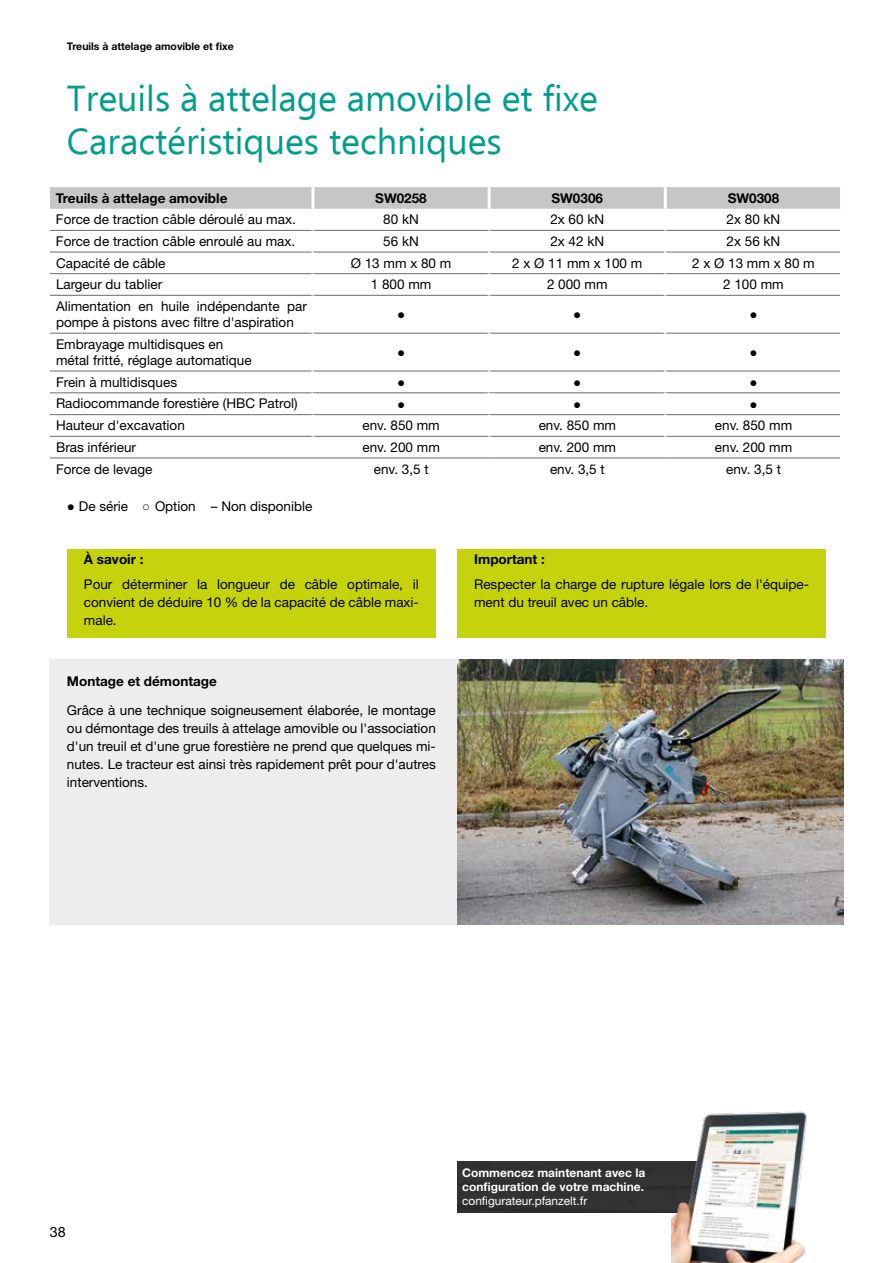
<style>
.page{position:relative;width:893px;height:1263px;background:#fff}
.page>*{position:absolute;margin:0;border:0;box-sizing:border-box;transform-origin:0 0}
.t1{font:36px/43.2px "Ebrima";color:#009d8b}
.t2{font:14.25px "Helvetica Neue LT Pro";color:#000}
.t3{font:13.5px/18px "Helvetica Neue LT Pro";color:#000}
.t4{font:700 13.5px "Helvetica Neue LT Pro";color:#000}
.t5{font:13.5px "Arial Narrow";color:#000}
.t6{font:700 12px/14.4px "Helvetica Neue LT Pro";color:#fff}
.t7{font:11.85px "Helvetica Neue LT Pro";color:#fff}
.t8{font:700 10.5px "Helvetica Neue LT Pro";color:#000}
.s1{font-family:"Arial"}
.s2{font-family:"Arial Narrow"}
</style>
<div class="page">
<div style="left:50px;top:659px;width:793px;height:266px;background:#ededed"></div>
<div style="left:50px;top:187px;width:790px;height:22px;background:#c6c6c6"></div>
<hr style="left:311px;top:187px;width:3px;height:22px;background:#fff">
<hr style="left:488px;top:187px;width:3px;height:22px;background:#fff">
<hr style="left:664px;top:187px;width:3px;height:22px;background:#fff">
<hr style="left:50px;top:230px;width:263px;height:1px;background:#6b6b6a">
<hr style="left:313px;top:230px;width:176px;height:1px;background:#6b6b6a">
<hr style="left:489px;top:230px;width:176px;height:1px;background:#6b6b6a">
<hr style="left:665px;top:230px;width:175px;height:1px;background:#6b6b6a">
<hr style="left:50px;top:252px;width:263px;height:1px;background:#6b6b6a">
<hr style="left:313px;top:252px;width:176px;height:1px;background:#6b6b6a">
<hr style="left:489px;top:252px;width:176px;height:1px;background:#6b6b6a">
<hr style="left:665px;top:252px;width:175px;height:1px;background:#6b6b6a">
<hr style="left:50px;top:273px;width:263px;height:1px;background:#6b6b6a">
<hr style="left:311px;top:252px;width:3px;height:21px;background:#fff">
<hr style="left:313px;top:273px;width:176px;height:1px;background:#6b6b6a">
<hr style="left:488px;top:252px;width:3px;height:21px;background:#fff">
<hr style="left:489px;top:273px;width:176px;height:1px;background:#6b6b6a">
<hr style="left:664px;top:252px;width:3px;height:21px;background:#fff">
<hr style="left:665px;top:273px;width:175px;height:1px;background:#6b6b6a">
<hr style="left:50px;top:295px;width:263px;height:1px;background:#6b6b6a">
<hr style="left:313px;top:295px;width:176px;height:1px;background:#6b6b6a">
<hr style="left:489px;top:295px;width:176px;height:1px;background:#6b6b6a">
<hr style="left:665px;top:295px;width:175px;height:1px;background:#6b6b6a">
<hr style="left:50px;top:333px;width:263px;height:1px;background:#6b6b6a">
<hr style="left:311px;top:295px;width:3px;height:38px;background:#fff">
<hr style="left:313px;top:333px;width:176px;height:1px;background:#6b6b6a">
<hr style="left:488px;top:295px;width:3px;height:38px;background:#fff">
<hr style="left:489px;top:333px;width:176px;height:1px;background:#6b6b6a">
<hr style="left:664px;top:295px;width:3px;height:38px;background:#fff">
<hr style="left:665px;top:333px;width:175px;height:1px;background:#6b6b6a">
<hr style="left:50px;top:371px;width:263px;height:1px;background:#6b6b6a">
<hr style="left:311px;top:333px;width:3px;height:38px;background:#fff">
<hr style="left:313px;top:371px;width:176px;height:1px;background:#6b6b6a">
<hr style="left:488px;top:333px;width:3px;height:38px;background:#fff">
<hr style="left:489px;top:371px;width:176px;height:1px;background:#6b6b6a">
<hr style="left:664px;top:333px;width:3px;height:38px;background:#fff">
<hr style="left:665px;top:371px;width:175px;height:1px;background:#6b6b6a">
<hr style="left:50px;top:393px;width:263px;height:1px;background:#6b6b6a">
<hr style="left:311px;top:371px;width:3px;height:22px;background:#fff">
<hr style="left:313px;top:393px;width:176px;height:1px;background:#6b6b6a">
<hr style="left:488px;top:371px;width:3px;height:22px;background:#fff">
<hr style="left:489px;top:393px;width:176px;height:1px;background:#6b6b6a">
<hr style="left:664px;top:371px;width:3px;height:22px;background:#fff">
<hr style="left:665px;top:393px;width:175px;height:1px;background:#6b6b6a">
<hr style="left:50px;top:414px;width:263px;height:1px;background:#6b6b6a">
<hr style="left:311px;top:393px;width:3px;height:21px;background:#fff">
<hr style="left:313px;top:414px;width:176px;height:1px;background:#6b6b6a">
<hr style="left:488px;top:393px;width:3px;height:21px;background:#fff">
<hr style="left:489px;top:414px;width:176px;height:1px;background:#6b6b6a">
<hr style="left:664px;top:393px;width:3px;height:21px;background:#fff">
<hr style="left:665px;top:414px;width:175px;height:1px;background:#6b6b6a">
<hr style="left:50px;top:436px;width:263px;height:1px;background:#6b6b6a">
<hr style="left:313px;top:436px;width:176px;height:1px;background:#6b6b6a">
<hr style="left:489px;top:436px;width:176px;height:1px;background:#6b6b6a">
<hr style="left:665px;top:436px;width:175px;height:1px;background:#6b6b6a">
<hr style="left:311px;top:436px;width:3px;height:22px;background:#fff">
<hr style="left:488px;top:436px;width:3px;height:22px;background:#fff">
<hr style="left:664px;top:436px;width:3px;height:22px;background:#fff">
<hr style="left:50px;top:458px;width:263px;height:1px;background:#6b6b6a">
<hr style="left:313px;top:458px;width:176px;height:1px;background:#6b6b6a">
<hr style="left:489px;top:458px;width:176px;height:1px;background:#6b6b6a">
<hr style="left:665px;top:458px;width:175px;height:1px;background:#6b6b6a">
<img style="left:457px;top:659px;width:386px;height:266px">
<div style="left:67px;top:550px;width:369px;height:88px;background:#c5d30d"></div>
<div style="left:457px;top:550px;width:369px;height:88px;background:#c5d30d"></div>
<div style="left:457px;top:1161px;width:214px;height:51px;background:#323232"></div>
<img style="left:671px;top:1111px;width:136px;height:152px">
<p class="t8" style="left:67px;top:40px;width:168px">Treuils à attelage amovible et fixe</p>
<h1 class="t1" style="left:67px;top:76px;width:532px">Treuils à attelage amovible et fixe<br>Caractéristiques techniques</h1>
<p class="t4" style="left:56px;top:189px;width:173px">Treuils à attelage amovible</p>
<p class="t4" style="left:375px;top:189px;width:53px">SW0258</p>
<p class="t4" style="left:551px;top:189px;width:53px">SW0306</p>
<p class="t4" style="left:728px;top:189px;width:53px">SW0308</p>
<p class="t3" style="left:56px;top:210px;width:241px">Force de traction câble déroulé au max.</p>
<p class="t3" style="left:383px;top:210px;width:37px">80 kN</p>
<p class="t3" style="left:550px;top:210px;width:55px">2x 60 kN</p>
<p class="t3" style="left:727px;top:210px;width:55px">2x 80 kN</p>
<p class="t3" style="left:56px;top:232px;width:241px">Force de traction câble enroulé au max.</p>
<p class="t3" style="left:383px;top:232px;width:37px">56 kN</p>
<p class="t3" style="left:550px;top:232px;width:55px">2x 42 kN</p>
<p class="t3" style="left:727px;top:232px;width:55px">2x 56 kN</p>
<p class="t3" style="left:56px;top:254px;width:111px">Capacité de câble</p>
<p class="t3" style="left:351px;top:254px;width:102px">Ø 13 mm x 80 m</p>
<p class="t3" style="left:512px;top:254px;width:132px">2 x Ø 11 mm x 100 m</p>
<p class="t3" style="left:692px;top:254px;width:124px">2 x Ø 13 mm x 80 m</p>
<p class="t3" style="left:56px;top:275px;width:108px">Largeur du tablier</p>
<p class="t3" style="left:371px;top:275px;width:62px">1 800 mm</p>
<p class="t3" style="left:547px;top:275px;width:62px">2 000 mm</p>
<p class="t3" style="left:723px;top:275px;width:62px">2 100 mm</p>
<p class="t3" style="left:56px;top:298px;width:252px;line-height:16.2px">Alimentation en huile indépendante par pompe à pistons avec filtre d'aspiration</p>
<p class="t5" style="left:397px;top:304px;width:10px">●</p>
<p class="t5" style="left:573px;top:304px;width:10px">●</p>
<p class="t5" style="left:749px;top:304px;width:10px">●</p>
<p class="t3" style="left:56px;top:336px;width:197px;line-height:16.2px">Embrayage multidisques en métal fritté, réglage automatique</p>
<p class="t5" style="left:397px;top:342px;width:10px">●</p>
<p class="t5" style="left:573px;top:342px;width:10px">●</p>
<p class="t5" style="left:749px;top:342px;width:10px">●</p>
<p class="t3" style="left:56px;top:372px;width:123px">Frein à multidisques</p>
<p class="t5" style="left:397px;top:372px;width:10px">●</p>
<p class="t5" style="left:573px;top:372px;width:10px">●</p>
<p class="t5" style="left:749px;top:372px;width:10px">●</p>
<p class="t3" style="left:56px;top:394px;width:243px">Radiocommande forestière (HBC Patrol)</p>
<p class="t5" style="left:397px;top:394px;width:10px">●</p>
<p class="t5" style="left:573px;top:394px;width:10px">●</p>
<p class="t5" style="left:749px;top:394px;width:10px">●</p>
<p class="t3" style="left:56px;top:416px;width:130px">Hauteur d'excavation</p>
<p class="t3" style="left:362px;top:416px;width:79px">env. 850 mm</p>
<p class="t3" style="left:539px;top:416px;width:79px">env. 850 mm</p>
<p class="t3" style="left:715px;top:416px;width:79px">env. 850 mm</p>
<p class="t3" style="left:56px;top:438px;width:81px">Bras inférieur</p>
<p class="t3" style="left:363px;top:438px;width:79px">env. 200 mm</p>
<p class="t3" style="left:539px;top:438px;width:79px">env. 200 mm</p>
<p class="t3" style="left:715px;top:438px;width:79px">env. 200 mm</p>
<p class="t3" style="left:56px;top:459px;width:98px">Force de levage</p>
<p class="t3" style="left:374px;top:459px;width:56px">env. 3,5 t</p>
<p class="t3" style="left:550px;top:459px;width:56px">env. 3,5 t</p>
<p class="t3" style="left:726px;top:459px;width:56px">env. 3,5 t</p>
<p class="t3" style="left:67px;top:496px;width:247px"><span class="s1">●</span> De série <span class="s2">○</span> Option – Non disponible</p>
<p class="t4" style="left:84px;top:550px;width:61px">À savoir :</p>
<p class="t3" style="left:84px;top:575px;width:336px;text-align:justify">Pour déterminer la longueur de câble optimale, il convient de déduire 10 % de la capacité de câble maxi&shy;male.</p>
<p class="t4" style="left:67px;top:672px;width:151px">Montage et démontage</p>
<p class="t3" style="left:67px;top:701px;width:370px;text-align:justify">Grâce à une technique soigneusement élaborée, le montage ou démontage des treuils à attelage amovible ou l'association d'un treuil et d'une grue forestière ne prend que quelques mi&shy;nutes. Le tracteur est ainsi très rapidement prêt pour d'autres interventions.</p>
<p class="t4" style="left:474px;top:550px;width:72px">Important :</p>
<p class="t3" style="left:474px;top:575px;width:336px">Respecter la charge de rupture légale lors de l'équipe&shy;ment du treuil avec un câble.</p>
<p class="t2" style="left:50px;top:1223px;width:17px">38</p>
<p class="t6" style="left:462px;top:1165px;width:185px">Commencez maintenant avec la configuration de votre machine.</p>
<p class="t7" style="left:462px;top:1194px;width:127px">configurateur.pfanzelt.fr</p>
</div>
